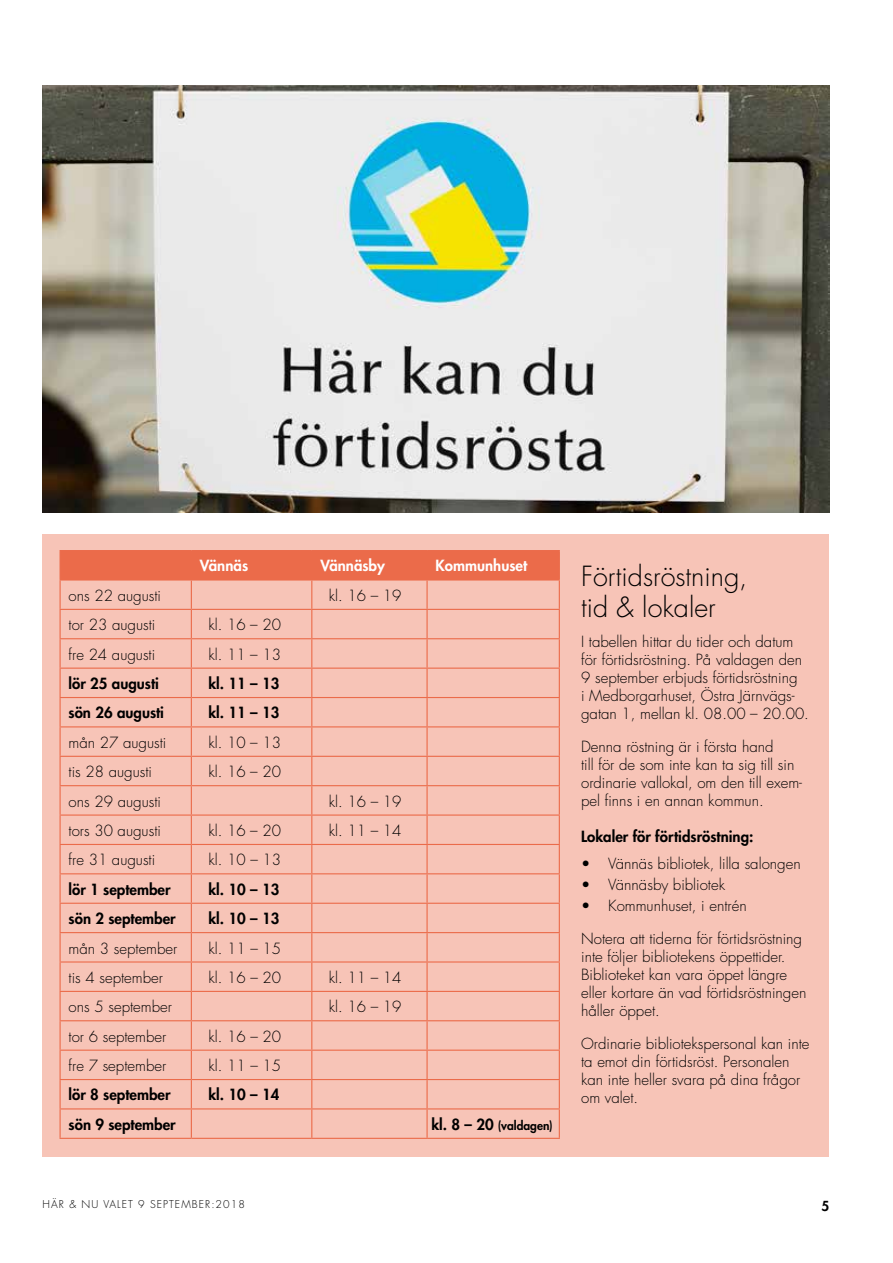
<style>
.page{position:relative;width:893px;height:1263px;background:#fff}
.page>*{position:absolute;margin:0;border:0;box-sizing:border-box;transform-origin:0 0}
.t1{font:300 27px/31.5px "Futura Std";color:#000}
.t2{font:300 15px/18px "Futura Std";color:#000}
.t3{font:800 15px "Futura Std";color:#000}
.t4{font:800 15px "Futura Std";letter-spacing:-.02em;color:#fff}
.t5{font:800 13.5px "Futura Std";color:#000}
.t6{font:800 12px "Futura Std";color:#000}
.t7{font:300 10.5px "Futura Std";letter-spacing:.1em;color:#000}
.s1{font-size:15px}
</style>
<div class="page">
<div style="left:43px;top:534px;width:786px;height:623px;background:#f7c4b7"></div>
<hr style="left:60px;top:550px;width:131px;height:1px;background:#eb6b4a">
<hr style="left:191px;top:550px;width:121px;height:1px;background:#eb6b4a">
<hr style="left:312px;top:550px;width:115px;height:1px;background:#eb6b4a">
<hr style="left:427px;top:550px;width:133px;height:1px;background:#eb6b4a">
<svg style="left:60px;top:551px;width:500px;height:587px"></svg>
<hr style="left:60px;top:1138px;width:131px;height:1px;background:#eb6b4a">
<hr style="left:191px;top:1138px;width:121px;height:1px;background:#eb6b4a">
<hr style="left:312px;top:1138px;width:115px;height:1px;background:#eb6b4a">
<hr style="left:427px;top:1138px;width:133px;height:1px;background:#eb6b4a">
<img style="left:43px;top:85px;width:786px;height:427px">
<p class="t4" style="left:200px;top:556px;width:50px">Vännäs</p>
<p class="t4" style="left:320px;top:556px;width:66px">Vännäsby</p>
<p class="t4" style="left:436px;top:556px;width:93px">Kommunhuset</p>
<p class="t2" style="left:69px;top:587px;width:94px">ons 22 augusti</p>
<p class="t2" style="left:329px;top:587px;width:74px">kl. 16 – 19</p>
<p class="t2" style="left:69px;top:616px;width:88px">tor 23 augusti</p>
<p class="t2" style="left:208px;top:616px;width:74px">kl. 16 – 20</p>
<p class="t2" style="left:69px;top:646px;width:88px">fre 24 augusti</p>
<p class="t2" style="left:208px;top:646px;width:74px">kl. 11 – 13</p>
<p class="t3" style="left:69px;top:674px;width:92px">lör 25 augusti</p>
<p class="t3" style="left:208px;top:674px;width:72px">kl. 11 – 13</p>
<p class="t3" style="left:69px;top:703px;width:97px">sön 26 augusti</p>
<p class="t3" style="left:208px;top:703px;width:72px">kl. 11 – 13</p>
<p class="t2" style="left:69px;top:734px;width:99px">mån 27 augusti</p>
<p class="t2" style="left:208px;top:734px;width:74px">kl. 10 – 13</p>
<p class="t2" style="left:69px;top:763px;width:85px">tis 28 augusti</p>
<p class="t2" style="left:208px;top:763px;width:74px">kl. 16 – 20</p>
<p class="t2" style="left:69px;top:792px;width:94px">ons 29 augusti</p>
<p class="t2" style="left:329px;top:792px;width:74px">kl. 16 – 19</p>
<p class="t2" style="left:69px;top:822px;width:94px">tors 30 augusti</p>
<p class="t2" style="left:208px;top:822px;width:74px">kl. 16 – 20</p>
<p class="t2" style="left:329px;top:822px;width:74px">kl. 11 – 14</p>
<p class="t2" style="left:69px;top:851px;width:88px">fre 31 augusti</p>
<p class="t2" style="left:208px;top:851px;width:74px">kl. 10 – 13</p>
<p class="t3" style="left:69px;top:880px;width:104px">lör 1 september</p>
<p class="t3" style="left:208px;top:880px;width:72px">kl. 10 – 13</p>
<p class="t3" style="left:69px;top:909px;width:109px">sön 2 september</p>
<p class="t3" style="left:208px;top:909px;width:72px">kl. 10 – 13</p>
<p class="t2" style="left:69px;top:939px;width:110px">mån 3 september</p>
<p class="t2" style="left:208px;top:939px;width:74px">kl. 11 – 15</p>
<p class="t2" style="left:69px;top:969px;width:96px">tis 4 september</p>
<p class="t2" style="left:208px;top:969px;width:74px">kl. 16 – 20</p>
<p class="t2" style="left:329px;top:969px;width:74px">kl. 11 – 14</p>
<p class="t2" style="left:69px;top:998px;width:105px">ons 5 september</p>
<p class="t2" style="left:329px;top:998px;width:74px">kl. 16 – 19</p>
<p class="t2" style="left:69px;top:1028px;width:99px">tor 6 september</p>
<p class="t2" style="left:208px;top:1028px;width:74px">kl. 16 – 20</p>
<p class="t2" style="left:69px;top:1057px;width:99px">fre 7 september</p>
<p class="t2" style="left:208px;top:1057px;width:74px">kl. 11 – 15</p>
<p class="t3" style="left:69px;top:1085px;width:104px">lör 8 september</p>
<p class="t3" style="left:208px;top:1085px;width:72px">kl. 10 – 14</p>
<p class="t3" style="left:69px;top:1115px;width:109px">sön 9 september</p>
<p class="t6" style="left:431px;top:1118px;width:123px"><span class="s1">kl. 8 – 20</span> (valdagen)</p>
<h1 class="t1" style="left:581px;top:561px;width:168px">Förtidsröstning, tid &amp; lokaler</h1>
<p class="t2" style="left:581px;top:633px;width:229px">I tabellen hittar du tider och datum för förtidsröstning. På valdagen den 9 september erbjuds förtidsröstning<br>i Medborgarhuset, Östra Järnvägs&shy;gatan 1, mellan kl. 08.00 – 20.00.</p>
<p class="t2" style="left:581px;top:738px;width:222px">Denna röstning är i första hand<br>till för de som inte kan ta sig till sin ordinarie vallokal, om den till exem&shy;pel finns i en annan kommun.</p>
<p class="t3" style="left:581px;top:827px;width:174px">Lokaler för förtidsröstning:</p>
<p class="t2" style="left:581px;top:855px;width:221px">• Vännäs bibliotek, lilla salongen</p>
<p class="t2" style="left:581px;top:876px;width:146px">• Vännäsby bibliotek</p>
<p class="t2" style="left:581px;top:897px;width:167px">• Kommunhuset, i entrén</p>
<p class="t2" style="left:581px;top:930px;width:227px">Notera att tiderna för förtidsröstning inte följer bibliotekens öppettider.<br>Biblioteket kan vara öppet längre eller kortare än vad förtidsröstningen håller öppet.</p>
<p class="t2" style="left:581px;top:1035px;width:230px">Ordinarie bibliotekspersonal kan inte ta emot din förtidsröst. Personalen kan inte heller svara på dina frågor om valet.</p>
<p class="t7" style="left:43px;top:1198px;width:204px">HÄR &amp; NU valet 9 september:2018</p>
<p class="t5" style="left:821px;top:1197px;width:9px">5</p>
</div>
